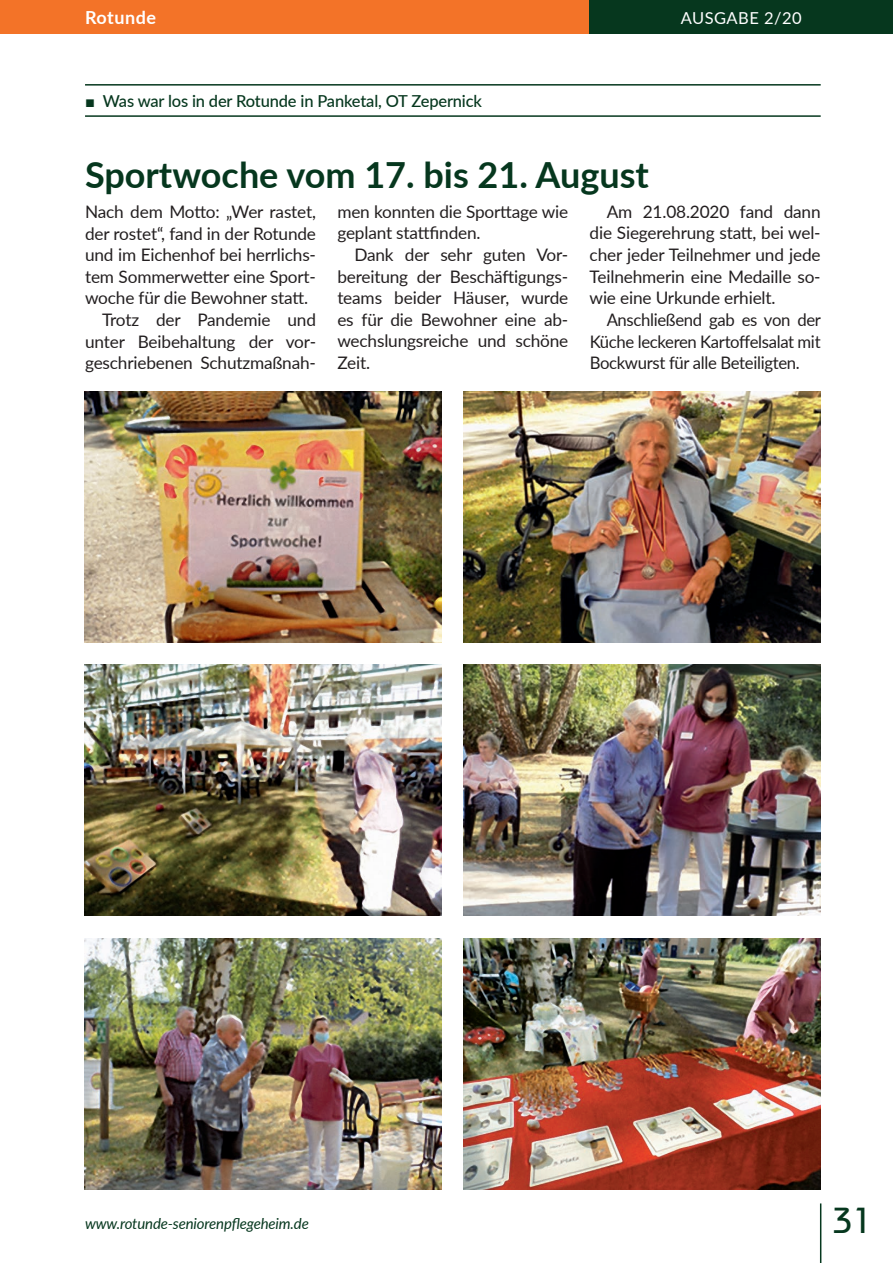
<style>
.page{position:relative;width:893px;height:1263px;background:#fff}
.page>*{position:absolute;margin:0;border:0;box-sizing:border-box;transform-origin:0 0}
.t1{font:700 36px "Lato";color:#06371e}
.t2{font:500 36px "Bauhaus IT Cby BT";color:#06371e}
.t3{font:700 18px "Lato";letter-spacing:.03em;color:#fff}
.t4{font:17.25px/21.6px "Lato";letter-spacing:-.01em;color:#231f20;text-align:justify}
.t5{font:500 16.5px "Lato";letter-spacing:-.01em;color:#06371e}
.t6{font:16.5px "Lato";letter-spacing:.03em;color:#fff}
.t7{font:italic 15px "Lato";letter-spacing:-.01em;color:#06371e}
.s1{font-family:"Arial";font-weight:400}
</style>
<div class="page">
<hr style="left:820px;top:1203px;width:1px;height:60px;background:#06371e">
<div style="left:0;top:0;width:893px;height:34px;background:#f37328"></div>
<div style="left:590px;top:0;width:303px;height:34px;background:#06371e"></div>
<hr style="left:85px;top:84px;width:736px;height:2px;background:#06371e">
<hr style="left:85px;top:115px;width:736px;height:2px;background:#06371e">
<img style="left:85px;top:392px;width:357px;height:250px">
<img style="left:85px;top:939px;width:357px;height:251px">
<img style="left:85px;top:664px;width:357px;height:251px">
<img style="left:463px;top:392px;width:358px;height:250px">
<img style="left:463px;top:939px;width:358px;height:251px">
<img style="left:463px;top:664px;width:358px;height:251px">
<p class="t3" style="left:85px;top:4px;width:73px">Rotunde</p>
<p class="t6" style="left:681px;top:6px;width:123px">AUSGABE 2/20</p>
<p class="t5" style="left:85px;top:89px;width:398px"><span class="s1">■</span> Was war los in der Rotunde in Panketal, OT Zepernick</p>
<h1 class="t1" style="left:85px;top:148px;width:565px">Sportwoche vom 17. bis 21. August</h1>
<p class="t4" style="left:85px;top:200px;width:232px">Nach dem Motto: „Wer rastet,</p>
<p class="t4" style="left:85px;top:222px;width:233px">der rostet“, fand in der Rotunde</p>
<p class="t4" style="left:85px;top:243px;width:232px">und im Eichenhof bei herrlichs-</p>
<p class="t4" style="left:85px;top:265px;width:232px">tem Sommerwetter eine Sport-</p>
<p class="t4" style="left:85px;top:286px;width:225px">woche für die Bewohner statt.</p>
<p class="t4" style="left:102px;top:308px;width:215px">Trotz der Pandemie und</p>
<p class="t4" style="left:85px;top:330px;width:233px">unter Beibehaltung der vor-</p>
<p class="t4" style="left:85px;top:351px;width:232px">geschriebenen Schutzmaßnah-</p>
<p class="t4" style="left:590px;top:200px;width:233px;text-indent:17px">Am 21.08.2020 fand dann die Siegerehrung statt, bei wel&shy;cher jeder Teilnehmer und jede Teilnehmerin eine Medaille so&shy;wie eine Urkunde erhielt.</p>
<p class="t4" style="left:590px;top:308px;width:233px;text-indent:17px">Anschließend gab es von der Küche leckeren Kartoffelsalat mit Bockwurst für alle Beteiligten.</p>
<p class="t4" style="left:337px;top:200px;width:232px">men konnten die Sporttage wie geplant stattfinden.</p>
<p class="t4" style="left:337px;top:243px;width:233px;text-indent:17px">Dank der sehr guten Vor&shy;bereitung der Beschäftigungs&shy;teams beider Häuser, wurde es für die Bewohner eine ab&shy;wechslungsreiche und schöne Zeit.</p>
<p class="t7" style="left:85px;top:1213px;width:225px">www.rotunde-seniorenpflegeheim.de</p>
<h1 class="t2" style="left:832px;top:1198px;width:41px">31</h1>
</div>
